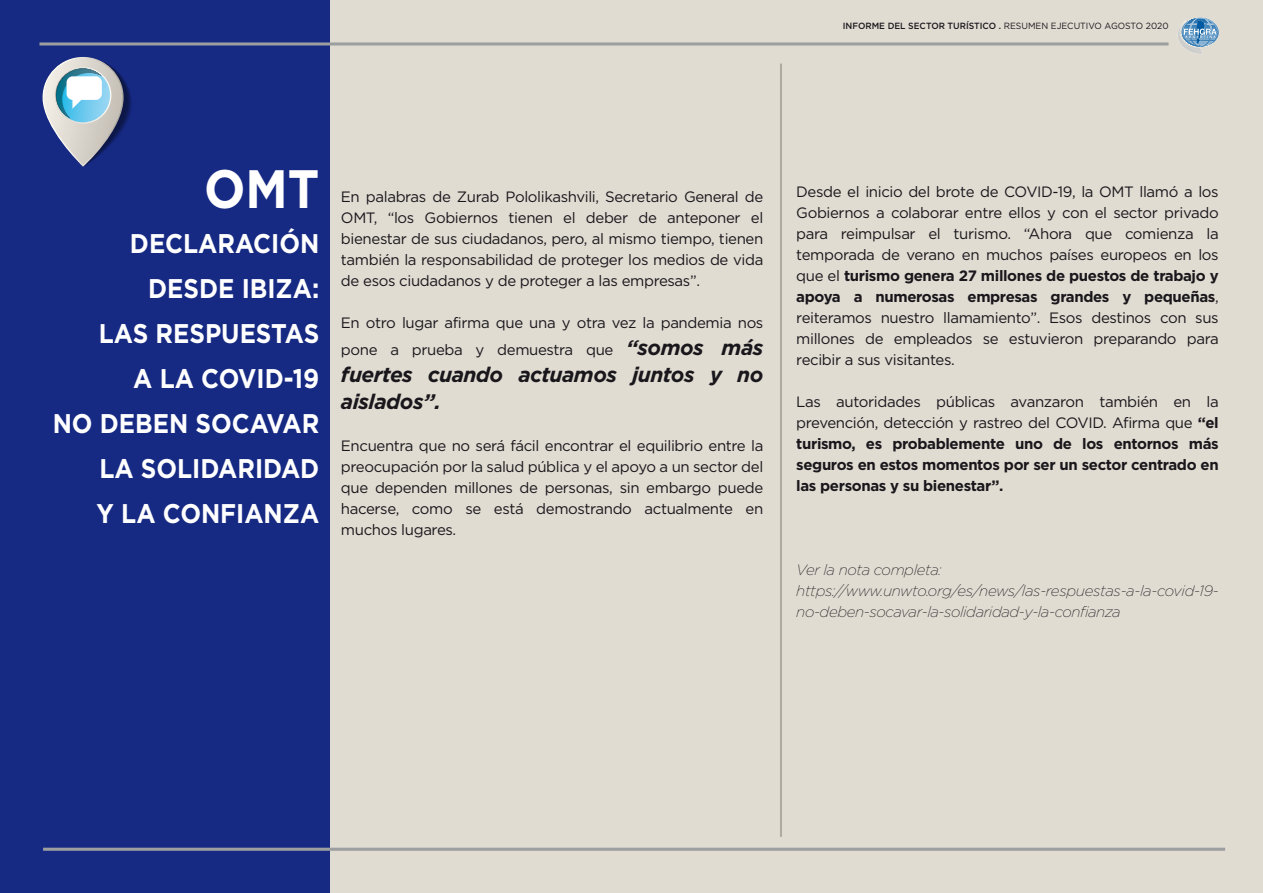
<style>
.page{position:relative;width:1263px;height:893px;background:#e0dcd2}
.page>*{position:absolute;margin:0;border:0;box-sizing:border-box;transform-origin:0 0}
.t1{font:700 54px "Gotham";color:#fff;scale:.9 1}
.t2{font:700 27px/45px "Gotham";color:#fff;text-align:right;scale:.9 1}
.t3{font:italic 700 21px/27px "Gotham";letter-spacing:-.025em;color:#1a171c}
.t4{font:15px/21px "Gotham";letter-spacing:-.025em;color:#1a171c;text-align:justify}
.t5{font:700 15px/21px "Gotham";letter-spacing:-.025em;color:#1a171c;text-align:justify}
.t6{font:italic 200 15px/21px "Gotham";letter-spacing:-.025em;color:#1a171c}
.t7{font:500 9px "Gotham";color:#1a171c;scale:.96 1}
.s1{font-weight:400}
.s2{font-weight:700;font-style:italic;font-size:21px}
.s3{font-weight:700}
</style>
<div class="page">
<div style="left:0;top:0;width:330px;height:893px;background:#162983"></div>
<svg style="left:1177px;top:17px;width:42px;height:37px"></svg>
<hr style="left:39px;top:42px;width:1129px;height:3px;background:#9c9e9f">
<hr style="left:43px;top:848px;width:1182px;height:3px;background:#9c9e9f">
<svg style="left:43px;top:57px;width:89px;height:110px"></svg>
<div style="left:67px;top:76px;width:35px;height:24px;background:#fff;border-radius:6px"></div>
<p class="t7" style="left:843px;top:20px;width:341px">INFORME DEL SECTOR TURÍSTICO . <span class="s1">RESUMEN EJECUTIVO AGOSTO 2020</span></p>
<h1 class="t1" style="left:204px;top:156px;width:129px">OMT</h1>
<h2 class="t2" style="left:53px;top:221px;width:298px">DECLARACIÓN<br>DESDE IBIZA:<br>LAS RESPUESTAS<br>A LA COVID-19<br>NO DEBEN SOCAVAR<br>LA SOLIDARIDAD<br>Y LA CONFIANZA</h2>
<p class="t4" style="left:341px;top:186px;width:424px">En palabras de Zurab Pololikashvili, Secretario General de OMT, “los Gobiernos tienen el deber de anteponer el bienestar de sus ciudadanos, pero, al mismo tiempo, tienen también la responsabilidad de proteger los medios de vida de esos ciudadanos y de proteger a las empresas”.</p>
<p class="t4" style="left:341px;top:309px;width:424px;line-height:27px">En otro lugar afirma que una y otra vez la pandemia nos pone a prueba y demuestra que <span class="s2">“somos más</span></p>
<h3 class="t3" style="left:341px;top:361px;width:424px">fuertes cuando actuamos juntos y no aislados”.</h3>
<p class="t4" style="left:341px;top:435px;width:424px">Encuentra que no será fácil encontrar el equilibrio entre la preocupación por la salud pública y el apoyo a un sector del que dependen millones de personas, sin embargo puede hacerse, como se está demostrando actualmente en muchos lugares.</p>
<p class="t4" style="left:796px;top:181px;width:424px">Desde el inicio del brote de COVID-19, la OMT llamó a los Gobiernos a colaborar entre ellos y con el sector privado para reimpulsar el turismo. “Ahora que comienza la temporada de verano en muchos países europeos en los que el <span class="s3">turismo genera 27 millones de puestos de trabajo y apoya a numerosas empresas grandes y pequeñas</span>, reiteramos nuestro llamamiento”. Esos destinos con sus millones de empleados se estuvieron preparando para recibir a sus visitantes.</p>
<p class="t5" style="left:796px;top:391px;width:424px"><span class="s1">Las autoridades públicas avanzaron también en la prevención, detección y rastreo del COVID. Afirma que</span> “el turismo, es probablemente uno de los entornos más seguros en estos momentos por ser un sector centrado en las personas y su bienestar”.</p>
<p class="t6" style="left:796px;top:559px;width:424px">Ver la nota completa: https://www.unwto.org/es/news/las-respuestas-a-la-covid-19- no-deben-socavar-la-solidaridad-y-la-confianza</p>
</div>
